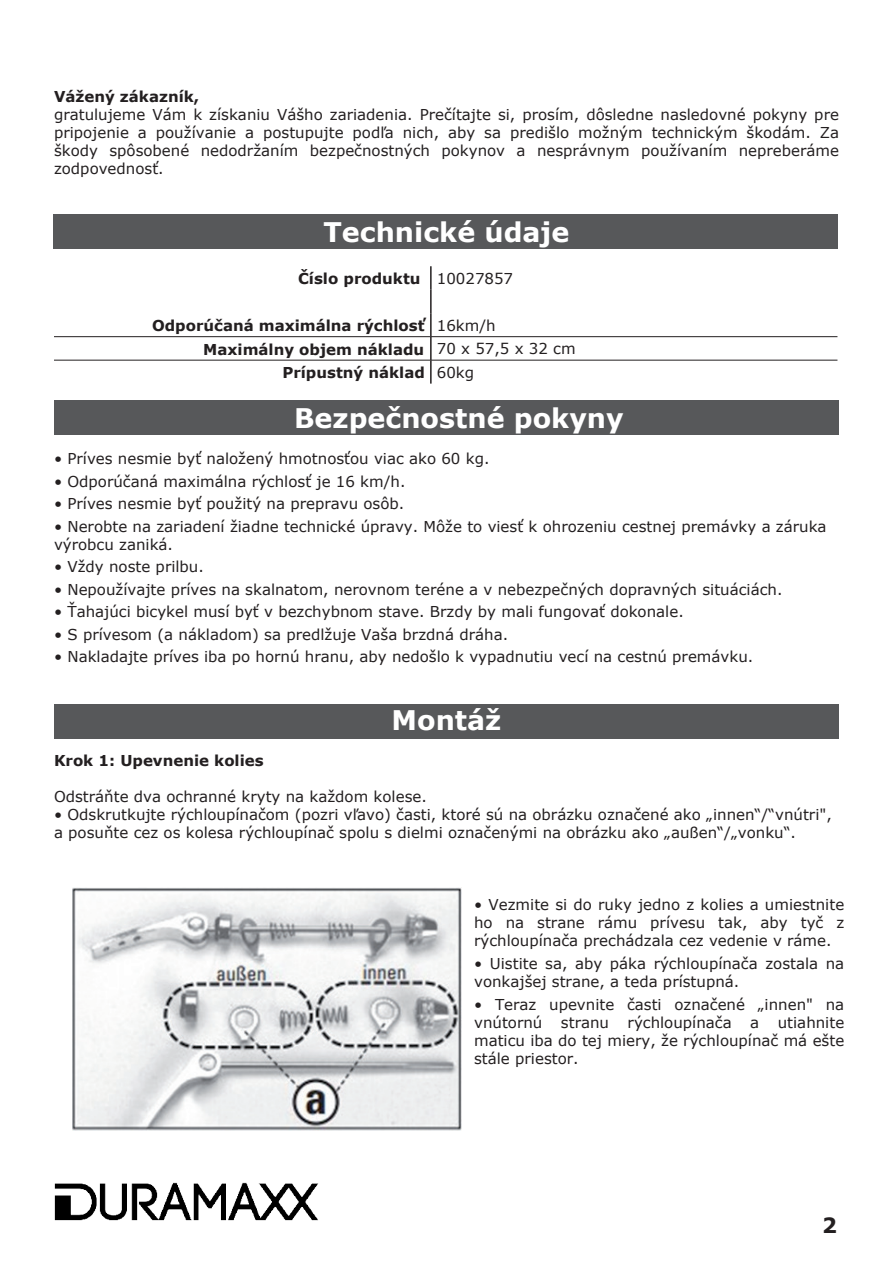
<style>
.page{position:relative;width:893px;height:1263px;background:#fff}
.page>*{position:absolute;margin:0;border:0;box-sizing:border-box;transform-origin:0 0}
.t1{font:700 27px "Verdana";color:#fff}
.t2{font:700 21px "Verdana";color:#231f20}
.t3{font:15px/18px "Verdana";color:#231f20;text-align:justify}
.t4{font:700 15px "Verdana";color:#231f20}
.s1{font-weight:400}
</style>
<div class="page">
<div style="left:54px;top:401px;width:785px;height:34px;background:#57585a"></div>
<div style="left:53px;top:215px;width:785px;height:34px;background:#57585a"></div>
<div style="left:54px;top:705px;width:785px;height:34px;background:#57585a"></div>
<img style="left:54px;top:1182px;width:265px;height:39px">
<hr style="left:430px;top:266px;width:2px;height:24px;background:#231f20">
<hr style="left:430px;top:290px;width:2px;height:23px;background:#231f20">
<hr style="left:430px;top:313px;width:2px;height:23px;background:#231f20">
<hr style="left:430px;top:337px;width:2px;height:23px;background:#231f20">
<hr style="left:430px;top:360px;width:2px;height:24px;background:#231f20">
<hr style="left:54px;top:336px;width:377px;height:1px;background:#231f20">
<hr style="left:431px;top:336px;width:406px;height:1px;background:#231f20">
<hr style="left:54px;top:360px;width:377px;height:1px;background:#231f20">
<hr style="left:431px;top:360px;width:406px;height:1px;background:#231f20">
<img style="left:72px;top:887px;width:389px;height:244px">
<p class="t4" style="left:54px;top:86px;width:147px">Vážený zákazník,</p>
<p class="t3" style="left:54px;top:105px;width:786px">gratulujeme Vám k získaniu Vášho zariadenia. Prečítajte si, prosím, dôsledne nasledovné pokyny pre pripojenie a používanie a postupujte podľa nich, aby sa predišlo možným technickým škodám. Za škody spôsobené nedodržaním bezpečnostných pokynov a nesprávnym používaním nepreberáme zodpovednosť.</p>
<h1 class="t1" style="left:323px;top:213px;width:247px">Technické údaje</h1>
<p class="t4" style="left:298px;top:268px;width:217px">Číslo produktu <span class="s1">10027857</span></p>
<p class="t4" style="left:152px;top:315px;width:345px">Odporúčaná maximálna rýchlosť <span class="s1">16km/h</span></p>
<p class="t4" style="left:203px;top:338px;width:374px">Maximálny objem nákladu <span class="s1">70 x 57,5 x 32 cm</span></p>
<p class="t4" style="left:282px;top:361px;width:193px">Prípustný náklad <span class="s1">60kg</span></p>
<h1 class="t1" style="left:294px;top:399px;width:331px">Bezpečnostné pokyny</h1>
<p class="t3" style="left:54px;top:449px;width:437px">• Príves nesmie byť naložený hmotnosťou viac ako 60 kg.</p>
<p class="t3" style="left:54px;top:472px;width:353px">• Odporúčaná maximálna rýchlosť je 16 km/h.</p>
<p class="t3" style="left:54px;top:494px;width:352px">• Príves nesmie byť použitý na prepravu osôb.</p>
<p class="t3" style="left:54px;top:517px;width:774px">• Nerobte na zariadení žiadne technické úpravy. Môže to viesť k ohrozeniu cestnej premávky a záruka výrobcu zaniká.</p>
<p class="t3" style="left:54px;top:557px;width:151px">• Vždy noste prilbu.</p>
<p class="t3" style="left:54px;top:580px;width:730px">• Nepoužívajte príves na skalnatom, nerovnom teréne a v nebezpečných dopravných situáciách.</p>
<p class="t3" style="left:54px;top:602px;width:631px">• Ťahajúci bicykel musí byť v bezchybnom stave. Brzdy by mali fungovať dokonale.</p>
<p class="t3" style="left:54px;top:625px;width:456px">• S prívesom (a nákladom) sa predlžuje Vaša brzdná dráha.</p>
<p class="t3" style="left:54px;top:647px;width:701px">• Nakladajte príves iba po hornú hranu, aby nedošlo k vypadnutiu vecí na cestnú premávku.</p>
<h1 class="t1" style="left:392px;top:701px;width:111px">Montáž</h1>
<p class="t4" style="left:54px;top:750px;width:211px">Krok 1: Upevnenie kolies</p>
<p class="t3" style="left:54px;top:788px;width:374px">Odstráňte dva ochranné kryty na každom kolese.</p>
<p class="t3" style="left:54px;top:806px;width:779px">• Odskrutkujte rýchloupínačom (pozri vľavo) časti, ktoré sú na obrázku označené ako „innen“/“vnútri", a posuňte cez os kolesa rýchloupínač spolu s dielmi označenými na obrázku ako „außen“/„vonku“.</p>
<p class="t3" style="left:474px;top:896px;width:372px">• Vezmite si do ruky jedno z kolies a umiestnite ho na strane rámu prívesu tak, aby tyč z rýchloupínača prechádzala cez vedenie v ráme.</p>
<p class="t3" style="left:474px;top:954px;width:372px">• Uistite sa, aby páka rýchloupínača zostala na vonkajšej strane, a teda prístupná.</p>
<p class="t3" style="left:474px;top:995px;width:372px">• Teraz upevnite časti označené „innen" na vnútornú stranu rýchloupínača a utiahnite maticu iba do tej miery, že rýchloupínač má ešte stále priestor.</p>
<h2 class="t2" style="left:822px;top:1211px;width:16px">2</h2>
</div>
